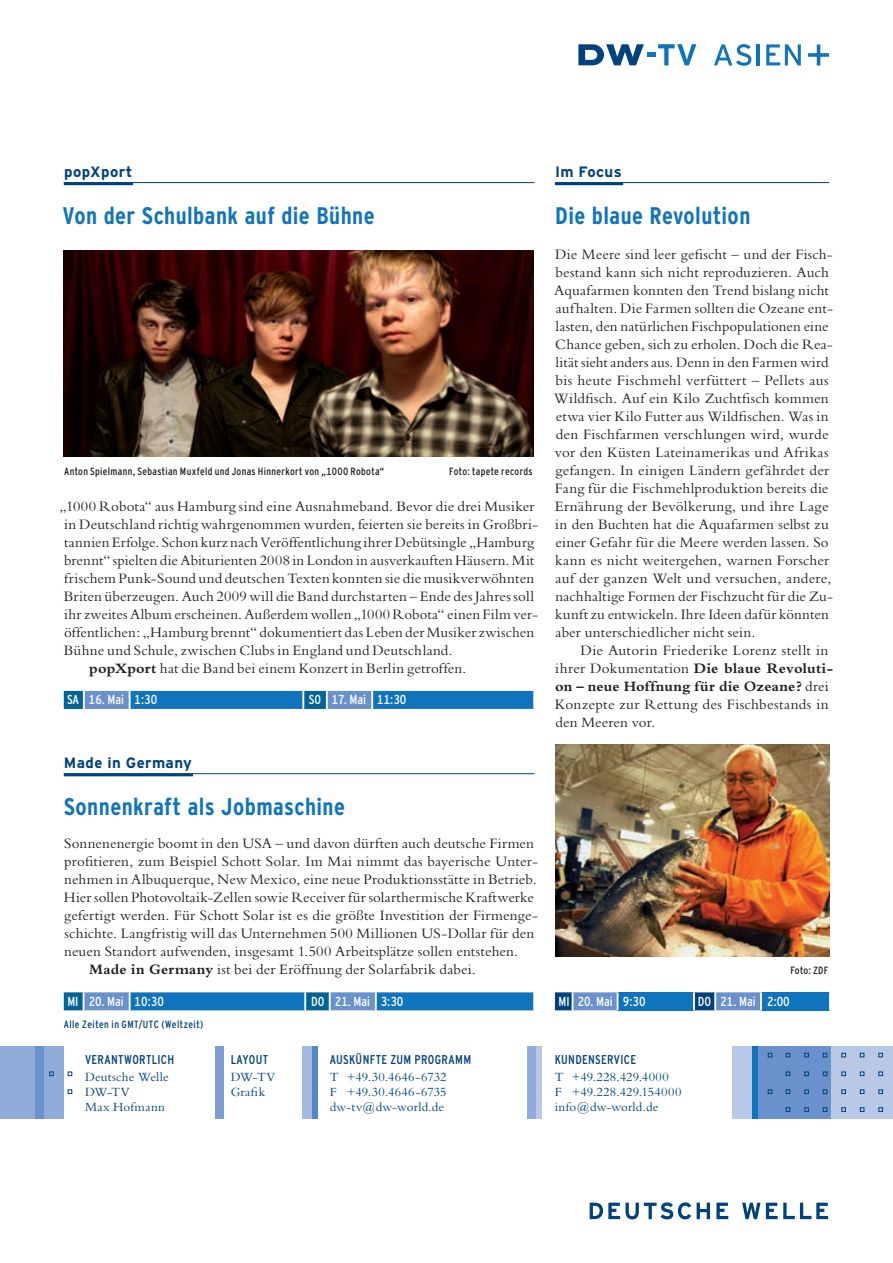
<style>
.page{position:relative;width:893px;height:1263px;background:#fff}
.page>*{position:absolute;margin:0;border:0;box-sizing:border-box;transform-origin:0 0}
.t1{font:700 condensed 24px "Interstate DW Line";letter-spacing:.015em;color:#1074bc}
.t2{font:15px/18px "Bembo";letter-spacing:.01em;color:#231f20}
.t3{font:700 15px "Interstate DW";letter-spacing:.025em;color:#00427d}
.t4{font:13.05px/15px "Bembo";letter-spacing:.015em;color:#00427d}
.t5{font:condensed 13.05px "Interstate DW Line";color:#fff}
.t6{font:condensed 12.75px "Interstate DW";letter-spacing:.025em;color:#00427d}
.t7{font:condensed 10.5px "Interstate DW Line";letter-spacing:.03em;color:#231f20}
.t8{font:condensed 10.5px "Interstate DW";letter-spacing:.04em;color:#00427d}
.s1{font-weight:700}
</style>
<div class="page">
<svg style="left:590px;top:1202px;width:101px;height:17px"></svg>
<svg style="left:697px;top:1203px;width:13px;height:16px"></svg>
<svg style="left:716px;top:1203px;width:12px;height:16px"></svg>
<svg style="left:742px;top:1203px;width:18px;height:16px"></svg>
<svg style="left:766px;top:1203px;width:62px;height:16px"></svg>
<svg style="left:535px;top:1047px;width:7px;height:72px"></svg>
<div style="left:215px;top:1047px;width:9px;height:72px;background:#7c9ed2"></div>
<div style="left:0;top:1047px;width:64px;height:72px;background:#90acd8"></div>
<svg style="left:68px;top:1089px;width:4px;height:5px"></svg>
<svg style="left:68px;top:1071px;width:4px;height:5px"></svg>
<svg style="left:49px;top:1071px;width:5px;height:5px"></svg>
<div style="left:35px;top:1047px;width:9px;height:72px;background:#6992cc"></div>
<div style="left:527px;top:1047px;width:8px;height:72px;background:#90acd8"></div>
<div style="left:302px;top:1047px;width:13px;height:72px;background:#a4b9df"></div>
<div style="left:312px;top:1047px;width:5px;height:72px;background:#5487c6"></div>
<div style="left:732px;top:1047px;width:161px;height:72px;background:#b9c8e6"></div>
<div style="left:752px;top:1047px;width:72px;height:72px;background:#1074bc"></div>
<div style="left:758px;top:1047px;width:72px;height:72px;background:#6992cc"></div>
<svg style="left:786px;top:1089px;width:4px;height:5px"></svg>
<svg style="left:804px;top:1089px;width:5px;height:5px"></svg>
<svg style="left:823px;top:1089px;width:4px;height:5px"></svg>
<svg style="left:841px;top:1089px;width:5px;height:5px"></svg>
<svg style="left:860px;top:1089px;width:4px;height:5px"></svg>
<svg style="left:768px;top:1089px;width:4px;height:5px"></svg>
<svg style="left:786px;top:1071px;width:4px;height:5px"></svg>
<svg style="left:804px;top:1071px;width:5px;height:5px"></svg>
<svg style="left:823px;top:1071px;width:4px;height:5px"></svg>
<svg style="left:841px;top:1071px;width:5px;height:5px"></svg>
<svg style="left:860px;top:1071px;width:4px;height:5px"></svg>
<svg style="left:878px;top:1071px;width:5px;height:5px"></svg>
<svg style="left:786px;top:1107px;width:4px;height:5px"></svg>
<svg style="left:804px;top:1107px;width:5px;height:5px"></svg>
<svg style="left:823px;top:1107px;width:4px;height:5px"></svg>
<svg style="left:841px;top:1107px;width:5px;height:5px"></svg>
<svg style="left:860px;top:1107px;width:4px;height:5px"></svg>
<svg style="left:878px;top:1107px;width:5px;height:5px"></svg>
<svg style="left:768px;top:1053px;width:4px;height:4px"></svg>
<svg style="left:786px;top:1053px;width:4px;height:4px"></svg>
<svg style="left:804px;top:1053px;width:5px;height:4px"></svg>
<svg style="left:823px;top:1053px;width:4px;height:4px"></svg>
<svg style="left:841px;top:1053px;width:5px;height:4px"></svg>
<svg style="left:860px;top:1053px;width:4px;height:4px"></svg>
<svg style="left:878px;top:1053px;width:5px;height:4px"></svg>
<svg style="left:878px;top:1089px;width:5px;height:5px"></svg>
<svg style="left:714px;top:44px;width:37px;height:22px"></svg>
<hr style="left:757px;top:44px;width:3px;height:21px;background:#1074bc">
<svg style="left:766px;top:44px;width:35px;height:21px"></svg>
<div style="left:647px;top:52px;width:9px;height:5px;background:#1074bc"></div>
<svg style="left:658px;top:44px;width:38px;height:21px"></svg>
<svg style="left:578px;top:44px;width:66px;height:21px"></svg>
<hr style="left:817px;top:44px;width:3px;height:21px;background:#1074bc">
<svg style="left:808px;top:53px;width:21px;height:4px"></svg>
<hr style="left:555px;top:182px;width:68px;height:3px;background:#00427d">
<hr style="left:555px;top:182px;width:274px;height:1px;background:#00427d">
<div style="left:761px;top:992px;width:69px;height:18px;background:#1074bc"></div>
<svg style="left:829px;top:992px;width:1px;height:18px"></svg>
<svg style="left:555px;top:992px;width:207px;height:18px;background:#3f7fbb"></svg>
<hr style="left:64px;top:182px;width:69px;height:3px;background:#00427d">
<hr style="left:64px;top:182px;width:470px;height:1px;background:#00427d">
<hr style="left:64px;top:773px;width:129px;height:3px;background:#00427d">
<hr style="left:64px;top:773px;width:470px;height:1px;background:#00427d">
<svg style="left:64px;top:691px;width:470px;height:18px;background:#247bbd"></svg>
<svg style="left:64px;top:992px;width:471px;height:18px;background:#297ebe"></svg>
<img style="left:64px;top:250px;width:470px;height:207px">
<img style="left:555px;top:745px;width:274px;height:211px">
<p class="t3" style="left:64px;top:163px;width:70px">popXport</p>
<h1 class="t1" style="left:63px;top:202px;width:314px">Von der Schulbank auf die Bühne</h1>
<p class="t7" style="left:64px;top:465px;width:322px">Anton Spielmann, Sebastian Muxfeld und Jonas Hinnerkort von „1000 Robota“</p>
<p class="t7" style="left:449px;top:465px;width:85px">Foto: tapete records</p>
<p class="t2" style="left:59px;top:497px;width:476px">„1000 Robota“ aus Hamburg sind eine Ausnahmeband. Bevor die drei Musiker</p>
<p class="t2" style="left:64px;top:515px;width:476px">in Deutschland richtig wahrgenommen wurden, feierten sie bereits in Großbri-</p>
<p class="t2" style="left:64px;top:533px;width:471px">tannien Erfolge. Schon kurz nach Veröffentlichung ihrer Debütsingle „Hamburg</p>
<p class="t2" style="left:64px;top:551px;width:472px">brennt“ spielten die Abiturienten 2008 in London in ausverkauften Häusern. Mit</p>
<p class="t2" style="left:64px;top:569px;width:471px">frischem Punk-Sound und deutschen Texten konnten sie die musikverwöhnten</p>
<p class="t2" style="left:64px;top:587px;width:472px">Briten überzeugen. Auch 2009 will die Band durchstarten – Ende des Jahres soll</p>
<p class="t2" style="left:64px;top:605px;width:476px">ihr zweites Album erscheinen. Außerdem wollen „1000 Robota“ einen Film ver-</p>
<p class="t2" style="left:64px;top:623px;width:472px">öffentlichen: „Hamburg brennt“ dokumentiert das Leben der Musiker zwischen</p>
<p class="t2" style="left:64px;top:641px;width:390px">Bühne und Schule, zwischen Clubs in England und Deutschland.</p>
<p class="t2" style="left:89px;top:659px;width:378px"><span class="s1">popXport</span> hat die Band bei einem Konzert in Berlin getroffen.</p>
<p class="t5" style="left:67px;top:692px;width:92px">SA 16. Mai 1:30</p>
<p class="t5" style="left:309px;top:692px;width:99px">SO 17. Mai 11:30</p>
<p class="t3" style="left:64px;top:754px;width:130px">Made in Germany</p>
<h1 class="t1" style="left:64px;top:793px;width:283px">Sonnenkraft als Jobmaschine</h1>
<p class="t2" style="left:64px;top:834px;width:471px">Sonnenenergie boomt in den USA – und davon dürften auch deutsche Firmen</p>
<p class="t2" style="left:64px;top:852px;width:475px">profitieren, zum Beispiel Schott Solar. Im Mai nimmt das bayerische Unter-</p>
<p class="t2" style="left:64px;top:870px;width:474px">nehmen in Albuquerque, New Mexico, eine neue Produktionsstätte in Betrieb.</p>
<p class="t2" style="left:64px;top:888px;width:472px">Hier sollen Photovoltaik-Zellen sowie Receiver für solarthermische Kraftwerke</p>
<p class="t2" style="left:64px;top:906px;width:475px">gefertigt werden. Für Schott Solar ist es die größte Investition der Firmenge-</p>
<p class="t2" style="left:65px;top:924px;width:471px">schichte. Langfristig will das Unternehmen 500 Millionen US-Dollar für den</p>
<p class="t2" style="left:64px;top:942px;width:455px">neuen Standort aufwenden, insgesamt 1.500 Arbeitsplätze sollen entstehen.</p>
<p class="t2" style="left:89px;top:960px;width:388px"><span class="s1">Made in Germany</span> ist bei der Eröffnung der Solarfabrik dabei.</p>
<p class="t5" style="left:67px;top:994px;width:98px">MI 20. Mai 10:30</p>
<p class="t5" style="left:311px;top:994px;width:94px">DO 21. Mai 3:30</p>
<p class="t8" style="left:64px;top:1019px;width:141px">Alle Zeiten in GMT/UTC (Weltzeit)</p>
<p class="t6" style="left:85px;top:1053px;width:91px">VERANTWORTLICH</p>
<p class="t4" style="left:85px;top:1069px;width:85px">Deutsche Welle<br>DW-TV<br>Max Hofmann</p>
<p class="t6" style="left:231px;top:1053px;width:39px">LAYOUT</p>
<p class="t4" style="left:231px;top:1069px;width:46px">DW-TV<br>Grafik</p>
<p class="t6" style="left:330px;top:1053px;width:143px">AUSKÜNFTE ZUM PROGRAMM</p>
<p class="t4" style="left:330px;top:1069px;width:118px;text-align:justify">T +49.30.4646-6732<br>F +49.30.4646-6735 dw-tv@dw-world.de</p>
<p class="t3" style="left:555px;top:163px;width:68px">Im Focus</p>
<h1 class="t1" style="left:555px;top:202px;width:197px">Die blaue Revolution</h1>
<p class="t2" style="left:554px;top:245px;width:281px">Die Meere sind leer gefischt – und der Fisch&shy;bestand kann sich nicht reproduzieren. Auch Aquafarmen konnten den Trend bislang nicht aufhalten. Die Farmen sollten die Ozeane ent&shy;lasten, den natürlichen Fischpopulationen eine Chance geben, sich zu erholen. Doch die Rea&shy;lität sieht anders aus. Denn in den Farmen wird bis heute Fischmehl verfüttert – Pellets aus Wildfisch. Auf ein Kilo Zuchtfisch kommen etwa vier Kilo Futter aus Wildfischen. Was in den Fischfarmen verschlungen wird, wurde vor den Küsten Lateinamerikas und Afrikas gefangen. In einigen Ländern gefährdet der Fang für die Fischmehlproduktion bereits die Ernährung der Bevölkerung, und ihre Lage in den Buchten hat die Aquafarmen selbst zu einer Gefahr für die Meere werden lassen. So kann es nicht weitergehen, warnen Forscher auf der ganzen Welt und versuchen, andere, nachhaltige Formen der Fischzucht für die Zu&shy;kunft zu entwickeln. Ihre Ideen dafür könnten aber unterschiedlicher nicht sein.</p>
<p class="t2" style="left:555px;top:641px;width:280px;text-indent:26px">Die Autorin Friederike Lorenz stellt in ihrer Dokumentation <span class="s1">Die blaue Revoluti&shy;on – neue Hoffnung für die Ozeane?</span> drei Konzepte zur Rettung des Fischbestands in den Meeren vor.</p>
<p class="t7" style="left:790px;top:965px;width:39px">Foto: ZDF</p>
<p class="t5" style="left:558px;top:994px;width:89px">MI 20. Mai 9:30</p>
<p class="t5" style="left:698px;top:994px;width:93px">DO 21. Mai 2:00</p>
<p class="t6" style="left:555px;top:1053px;width:83px">KUNDENSERVICE</p>
<p class="t4" style="left:555px;top:1069px;width:128px">T +49.228.429.4000<br>F +49.228.429.154000 info@dw-world.de</p>
</div>
